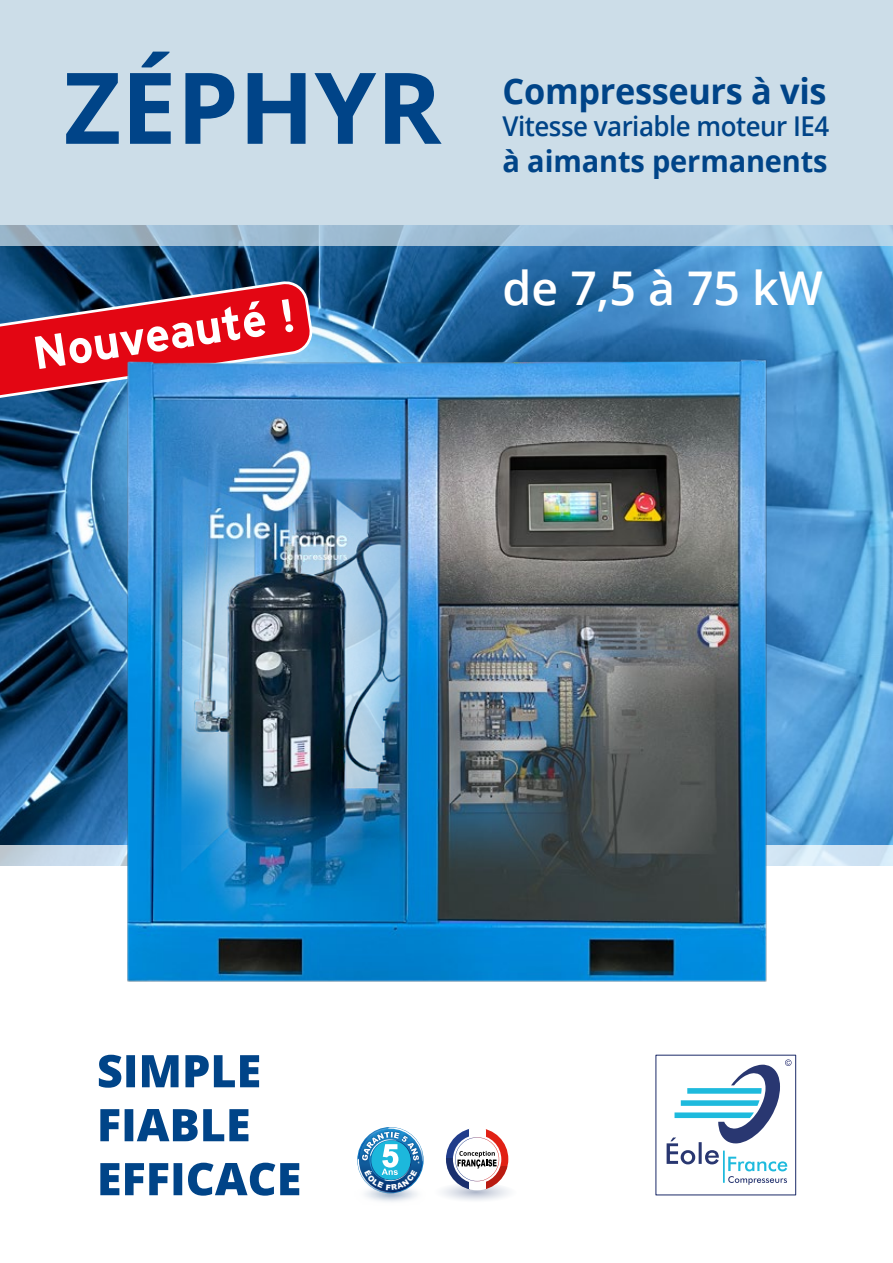
<style>
.page{position:relative;width:893px;height:1263px;background:#fff}
.page>*{position:absolute;margin:0;border:0;box-sizing:border-box;transform-origin:0 0}
.t1{font:700 99px "Open Sans";color:#048}
.t2{font:600 46.5px "Open Sans";color:#fff}
.t3{font:700 46.35px "Interstate";color:#fff}
.t4{font:700 35.4px "Open Sans";letter-spacing:-.01em;color:#048}
.t5{font:700 29.85px "Open Sans";letter-spacing:-.005em;color:#048}
.t6{font:600 27.3px "Open Sans";letter-spacing:-.02em;color:#048;scale:.95 1}
</style>
<div class="page">
<div style="left:0;top:0;width:893px;height:247px;background:#ccdde8"></div>
<img style="left:0;top:225px;width:893px;height:640px">
<svg style="left:100px;top:1163px;width:199px;height:33px"></svg>
<svg style="left:100px;top:1109px;width:148px;height:32px"></svg>
<svg style="left:99px;top:1055px;width:160px;height:33px"></svg>
<svg style="left:667px;top:1059px;width:124px;height:126px"></svg>
<svg style="left:0;top:281px;width:312px;height:121px"></svg>
<svg style="left:455px;top:1129px;width:14px;height:8px"></svg>
<svg style="left:486px;top:1129px;width:13px;height:8px"></svg>
<svg style="left:442px;top:1137px;width:67px;height:64px"></svg>
<img style="left:365px;top:1193px;width:52px;height:9px">
<img style="left:357px;top:1154px;width:67px;height:9px">
<img style="left:112px;top:349px;width:675px;height:633px">
<svg style="left:358px;top:1127px;width:65px;height:66px"></svg>
<h1 class="t1" style="left:64px;top:38px;width:379px">ZÉPHYR</h1>
<h3 class="t3" style="left:29px;top:327px;width:267px;rotate:-8deg">Nouveauté !</h3>
<p class="t4" style="left:503px;top:66px;width:326px">Compresseurs à vis</p>
<p class="t6" style="left:503px;top:108px;width:345px">Vitesse variable moteur IE4</p>
<p class="t5" style="left:503px;top:140px;width:327px">à aimants permanents</p>
<h2 class="t2" style="left:503px;top:257px;width:322px">de 7,5 à 75 kW</h2>
</div>
